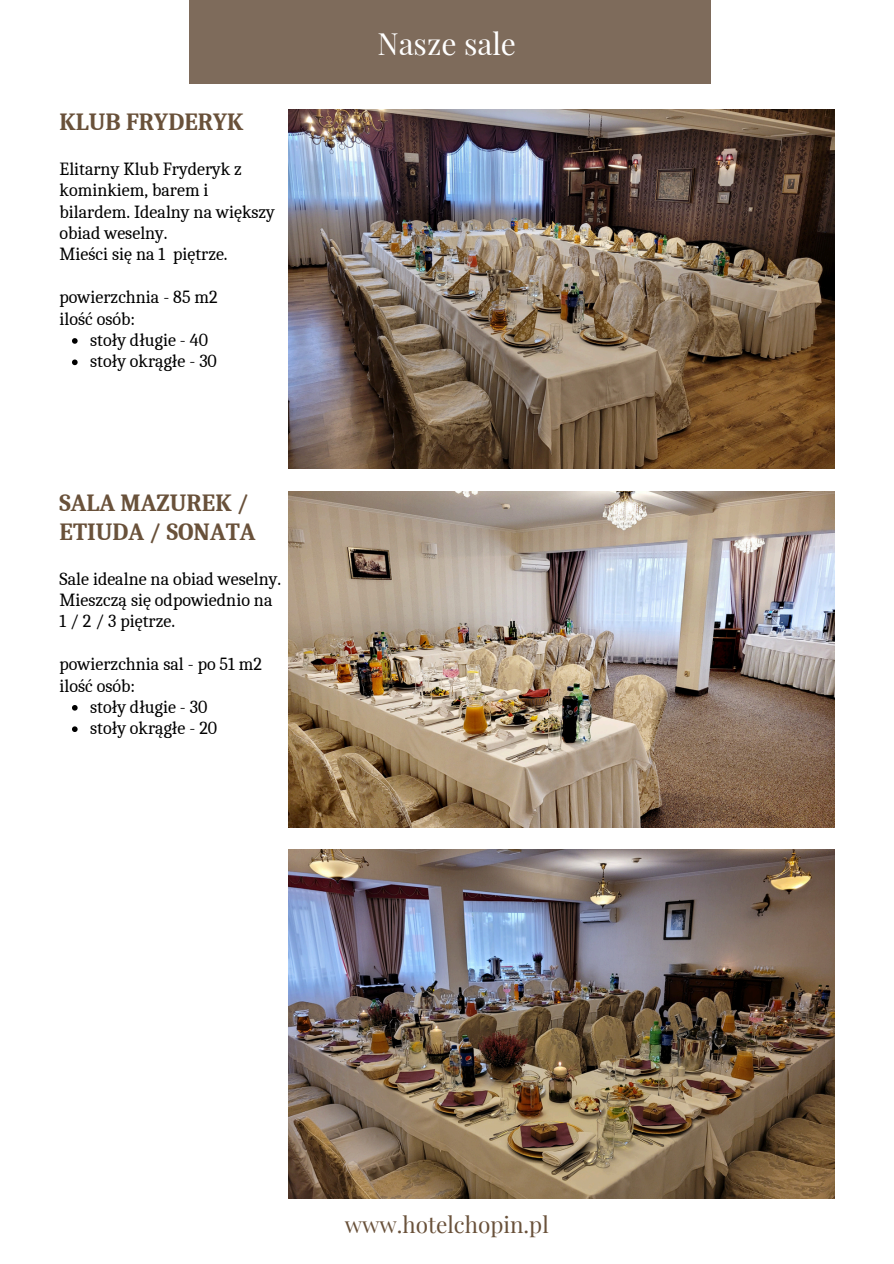
<style>
.page{position:relative;width:894px;height:1264px;background:#fff}
.page>*{position:absolute;margin:0;border:0;box-sizing:border-box;transform-origin:0 0}
.t1{font:30px "Playfair Display";color:#fff}
.t2{font:700 24px/28.2px "Caladea";color:#69513a}
.t3{font:22.5px "Playfair Display";color:#69513a}
.t4{font:18px/21.3px "Caladea";color:#000}
</style>
<div class="page">
<div style="left:189px;top:0;width:521px;height:84px;background:#7e6b5b"></div>
<img style="left:288px;top:491px;width:546px;height:336px">
<img style="left:288px;top:849px;width:546px;height:349px">
<img style="left:288px;top:110px;width:546px;height:358px">
<svg style="left:72px;top:338px;width:6px;height:6px"></svg>
<svg style="left:72px;top:359px;width:6px;height:6px"></svg>
<svg style="left:72px;top:705px;width:6px;height:5px"></svg>
<svg style="left:72px;top:726px;width:6px;height:6px"></svg>
<p class="t2" style="left:60px;top:108px;width:185px">KLUB FRYDERYK</p>
<p class="t4" style="left:60px;top:158px;width:217px">Elitarny Klub Fryderyk z kominkiem, barem i bilardem. Idealny na większy obiad weselny.</p>
<p class="t4" style="left:60px;top:244px;width:169px">Mieści się na 1 piętrze.</p>
<p class="t4" style="left:60px;top:287px;width:159px">powierzchnia - 85 m2</p>
<h2 class="t4" style="left:60px;top:308px;width:77px">ilość osób:</h2>
<p class="t4" style="left:90px;top:329px;width:119px">stoły długie - 40</p>
<p class="t4" style="left:90px;top:351px;width:128px">stoły okrągłe - 30</p>
<p class="t2" style="left:60px;top:489px;width:197px">SALA MAZUREK /<br>ETIUDA / SONATA</p>
<p class="t4" style="left:60px;top:568px;width:223px">Sale idealne na obiad weselny.<br>Mieszczą się odpowiednio na<br>1 / 2 / 3 piętrze.</p>
<p class="t4" style="left:60px;top:653px;width:204px">powierzchnia sal - po 51 m2</p>
<p class="t4" style="left:60px;top:675px;width:77px">ilość osób:</p>
<p class="t4" style="left:90px;top:696px;width:119px">stoły długie - 30</p>
<h3 class="t4" style="left:90px;top:717px;width:128px">stoły okrągłe - 20</h3>
<p class="t1" style="left:377px;top:22px;width:140px">Nasze sale</p>
<p class="t3" style="left:345px;top:1208px;width:205px">www.hotelchopin.pl</p>
</div>
